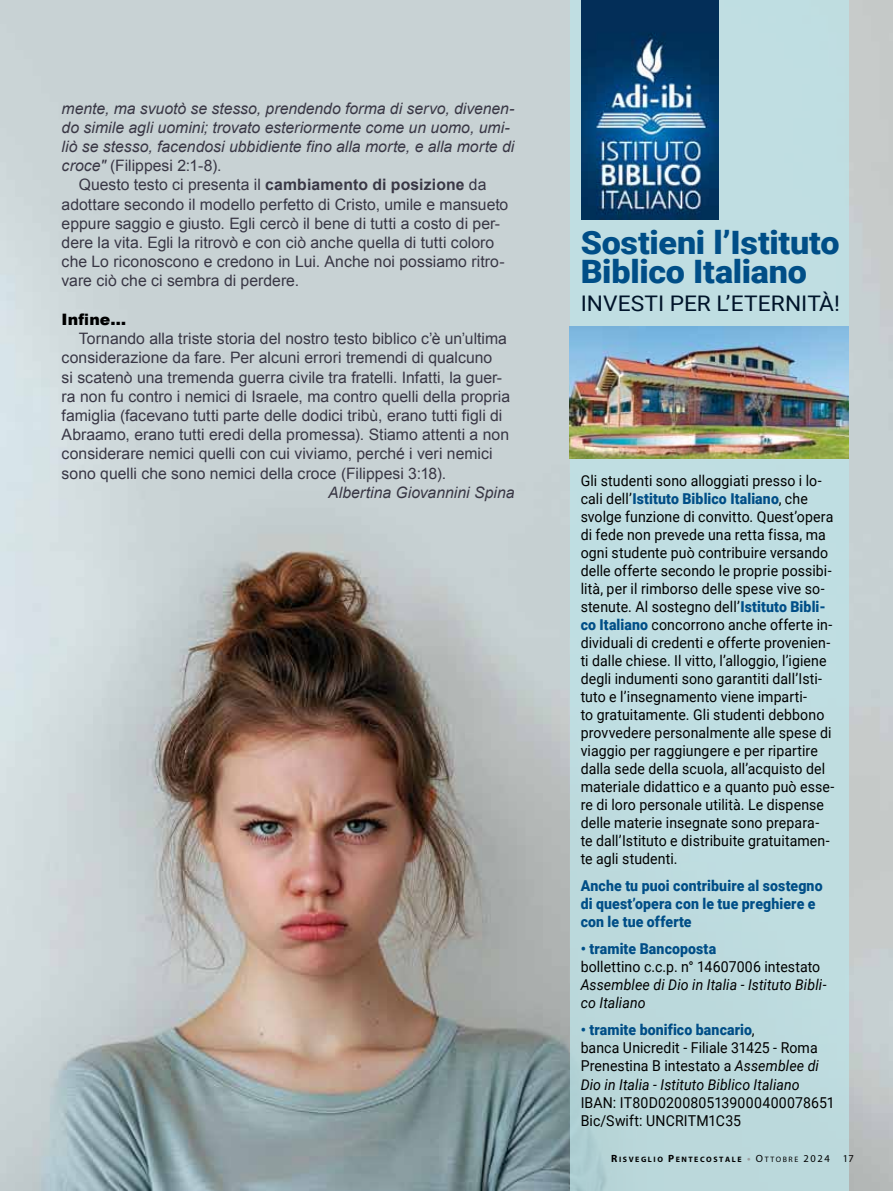
<style>
.page{position:relative;width:893px;height:1191px;background:#fff}
.page>*{position:absolute;margin:0;border:0;box-sizing:border-box;transform-origin:0 0}
.t1{font:900 32.25px/29.5px "Roboto";letter-spacing:-.01em;color:#004e87;scale:1.06 1}
.t2{font:21.45px "Roboto";color:#00142a;scale:1.06 1}
.t3{font:15.75px/19.2px "Arial";color:#393745}
.t4{font:italic 15.75px "Arial";color:#393745}
.t5{font:900 15.75px "Arial";color:#000}
.t6{font:15px/18px "Roboto";letter-spacing:.005em;color:#000;scale:.94 1}
.t7{font:900 15px/18px "Roboto";letter-spacing:.01em;color:#004e87;scale:.94 1}
.t8{font:italic 15px/18px "Roboto";letter-spacing:.01em;color:#000;scale:.94 1}
.t9{font:700 7.8px "Myriad Pro";letter-spacing:.2em;color:#000}
.s1{font-style:italic}
.s2{font-weight:700}
.s3{font-weight:900;color:#004e87}
.s4{font-size:10.5px}
.s5{font-size:10.5px;color:#9c9d9f}
.s6{font-weight:400;font-size:10.5px}
.s7{font-weight:400}
</style>
<div class="page">
<img style="left:0;top:0;width:893px;height:1191px">
<div style="left:570px;top:0;width:279px;height:1191px;background:#bee2e6"></div>
<img style="left:581px;top:0;width:137px;height:219px">
<img style="left:570px;top:327px;width:278px;height:132px">
<p class="t4" style="left:62px;top:98px;width:454px">mente, ma svuotò se stesso, prendendo forma di servo, divenen-</p>
<p class="t4" style="left:62px;top:117px;width:450px">do simile agli uomini; trovato esteriormente come un uomo, umi-</p>
<p class="t4" style="left:62px;top:136px;width:454px">liò se stesso, facendosi ubbidiente fino alla morte, e alla morte di</p>
<p class="t3" style="left:62px;top:156px;width:161px"><span class="s1">croce"</span> (Filippesi 2:1-8).</p>
<p class="t3" style="left:79px;top:175px;width:409px">Questo testo ci presenta il <span class="s2">cambiamento di posizione</span> da</p>
<p class="t3" style="left:62px;top:195px;width:448px">adottare secondo il modello perfetto di Cristo, umile e mansueto</p>
<p class="t3" style="left:62px;top:214px;width:440px">eppure saggio e giusto. Egli cercò il bene di tutti a costo di per-</p>
<p class="t3" style="left:62px;top:233px;width:434px">dere la vita. Egli la ritrovò e con ciò anche quella di tutti coloro</p>
<p class="t3" style="left:62px;top:252px;width:444px">che Lo riconoscono e credono in Lui. Anche noi possiamo ritro-</p>
<p class="t3" style="left:62px;top:271px;width:239px">vare ciò che ci sembra di perdere.</p>
<p class="t5" style="left:62px;top:308px;width:66px">Infine…</p>
<p class="t3" style="left:62px;top:329px;width:450px;text-indent:17px">Tornando alla triste storia del nostro testo biblico c’è un’ultima considerazione da fare. Per alcuni errori tremendi di qualcuno<br>si scatenò una tremenda guerra civile tra fratelli. Infatti, la guer&shy;ra non fu contro i nemici di Israele, ma contro quelli della propria famiglia (facevano tutti parte delle dodici tribù, erano tutti figli di Abraamo, erano tutti eredi della promessa). Stiamo attenti a non considerare nemici quelli con cui viviamo, perché i veri nemici sono quelli che sono nemici della croce (Filippesi 3:18).</p>
<p class="t4" style="left:328px;top:482px;width:188px">Albertina Giovannini Spina</p>
<h1 class="t1" style="left:581px;top:226px;width:246px">Sostieni l’Istituto<br>Biblico Italiano</h1>
<h2 class="t2" style="left:581px;top:288px;width:192px">Investi per l’Eternit</h2>
<h2 class="t2" style="left:819px;top:288px;width:21px">à!</h2>
<p class="t6" style="left:581px;top:471px;width:271px">Gli studenti sono alloggiati presso i lo&shy;cali dell’<span class="s3">Istituto Biblico Italiano</span>, che svolge funzione di convitto. Quest’opera di fede non prevede una retta fissa, ma ogni studente può contribuire versando delle offerte secondo le proprie possibi&shy;lità, per il rimborso delle spese vive so&shy;stenute. Al sostegno dell’<span class="s3">Istituto Bibli&shy;co Italiano</span> concorrono anche offerte in&shy;dividuali di credenti e offerte provenien&shy;ti dalle chiese. Il vitto, l’alloggio, l’igiene degli indumenti sono garantiti dall’Isti&shy;tuto e l’insegnamento viene imparti-<br>to gratuitamente. Gli studenti debbono provvedere personalmente alle spese di viaggio per raggiungere e per ripartire dalla sede della scuola, all’acquisto del materiale didattico e a quanto può esse&shy;re di loro personale utilità. Le dispense delle materie insegnate sono prepara&shy;te dall’Istituto e distribuite gratuitamen&shy;te agli studenti.</p>
<p class="t7" style="left:581px;top:876px;width:259px">Anche tu puoi contribuire al sostegno di quest’opera con le tue preghiere e con le tue offerte</p>
<p class="t7" style="left:581px;top:939px;width:146px">• tramite Bancoposta</p>
<p class="t6" style="left:581px;top:957px;width:256px">bollettino c.c.p. n° 14607006 intestato</p>
<p class="t8" style="left:581px;top:975px;width:263px">Assemblee di Dio in Italia - Istituto Bibli&shy;co Italiano</p>
<p class="t6" style="left:581px;top:1020px;width:255px"><span class="s3">• tramite bonifico bancario</span>,<br>banca Unicredit - Filiale 31425 - Roma Prenestina B intestato a <span class="s1">Assemblee di Dio in Italia - Istituto Biblico Italiano</span></p>
<p class="t6" style="left:581px;top:1092px;width:272px">IBAN: IT80D0200805139000400078651<br>Bic/Swift: UNCRITM1C35</p>
<p class="t9" style="left:611px;top:1154px;width:244px"><span class="s4">R</span>ISVEGLIO <span class="s4">P</span>ENTECOSTALE <span class="s5">•</span> <span class="s6">O</span><span class="s7">TTOBRE</span> <span class="s6">2024</span> <span class="s6">17</span></p>
</div>
